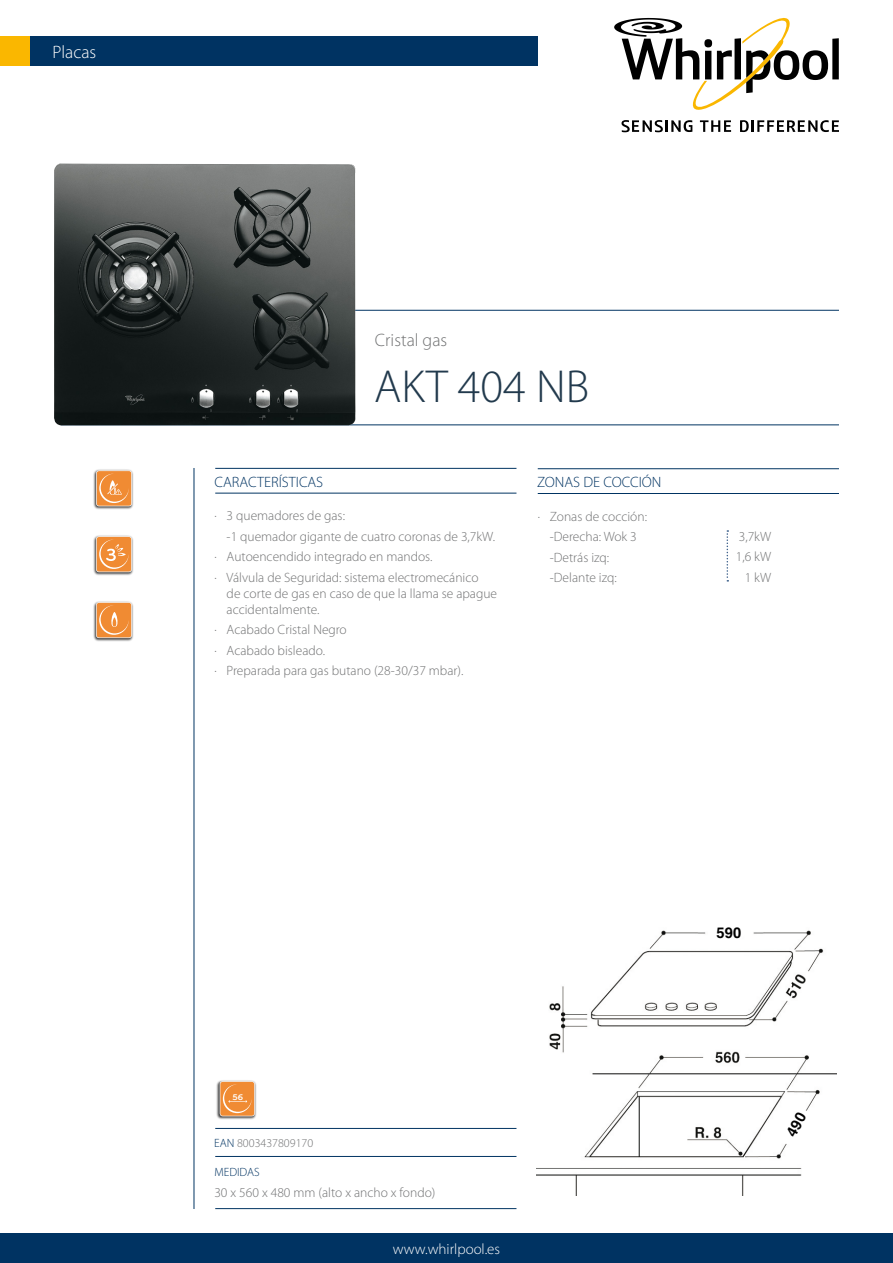
<style>
.page{position:relative;width:893px;height:1263px;background:#fff}
.page>*{position:absolute;margin:0;border:0;box-sizing:border-box;transform-origin:0 0}
.Nom_producte__fichas{font:300 46.5px "Myriad Pro";color:#223a4d}
.Nom_gama{font:300 18px "Myriad Pro";color:#707172}
.Nom_gama-2{font:300 18px "Myriad Pro";color:#fff}
.t1{font:300 15px "Myriad Pro";color:#003362}
.Titular_Gran{font:300 15px "Myriad Pro";color:#fff}
.Texto_Fichas__Cocció{font:300 13.5px/16.2px "Myriad Pro";color:#707172}
.Texto_Fichas{font:300 12px "Myriad Pro";color:#707172}
.Texto_Fichas-2{font:300 12px "Myriad Pro";color:#003362}
.t2{font:700 8.55px "Bryant";color:#fff}
.s1{color:#003362}
</style>
<div class="page">
<div style="left:0;top:36px;width:538px;height:30px;background:#003362"></div>
<svg style="left:614px;top:17px;width:225px;height:115px"></svg>
<div style="left:0;top:1233px;width:893px;height:30px;background:#003362"></div>
<div style="left:0;top:36px;width:30px;height:30px;background:#fab700"></div>
<hr style="left:215px;top:493px;width:301px;height:1px;background:#003362">
<hr style="left:75px;top:310px;width:764px;height:1px;background:#003362">
<hr style="left:215px;top:468px;width:301px;height:1px;background:#003362">
<hr style="left:215px;top:1156px;width:301px;height:1px;background:#003362">
<hr style="left:215px;top:1208px;width:301px;height:1px;background:#003362">
<hr style="left:215px;top:1128px;width:301px;height:1px;background:#003362">
<hr style="left:61px;top:424px;width:778px;height:1px;background:#003362">
<svg style="left:727px;top:530px;width:1px;height:52px"></svg>
<hr style="left:538px;top:493px;width:301px;height:1px;background:#003362">
<hr style="left:538px;top:468px;width:301px;height:1px;background:#003362">
<img style="left:54px;top:164px;width:302px;height:261px">
<hr style="left:194px;top:468px;width:1px;height:741px;background:#003362">
<img style="left:93px;top:469px;width:41px;height:41px">
<svg style="left:96px;top:470px;width:36px;height:36px"></svg>
<img style="left:216px;top:1080px;width:41px;height:40px">
<svg style="left:220px;top:1081px;width:35px;height:35px"></svg>
<img style="left:537px;top:930px;width:299px;height:265px">
<img style="left:93px;top:535px;width:41px;height:41px">
<svg style="left:96px;top:536px;width:36px;height:36px"></svg>
<img style="left:93px;top:601px;width:41px;height:41px">
<svg style="left:96px;top:602px;width:36px;height:36px"></svg>
<svg style="left:769px;top:1110px;width:67px;height:35px"></svg>
<svg style="left:701px;top:930px;width:73px;height:18px"></svg>
<p class="Nom_gama-2" style="left:53px;top:41px;width:45px">Placas</p>
<p class="Nom_gama" style="left:375px;top:329px;width:74px">Cristal gas</p>
<p class="t1" style="left:215px;top:472px;width:110px">CARACTERÍSTICAS</p>
<p class="Nom_producte__fichas" style="left:374px;top:358px;width:216px">AKT 404 NB</p>
<p class="t1" style="left:537px;top:473px;width:126px">ZONAS DE COCCIÓN</p>
<p class="Texto_Fichas__Cocció" style="left:215px;top:507px;width:132px">· 3 quemadores de gas:</p>
<p class="Texto_Fichas__Cocció" style="left:227px;top:528px;width:270px">-1 quemador gigante de cuatro coronas de 3,7kW.</p>
<p class="Texto_Fichas__Cocció" style="left:215px;top:548px;width:219px">· Autoencendido integrado en mandos.</p>
<p class="Texto_Fichas__Cocció" style="left:227px;top:569px;width:272px;text-indent:-12px">· Válvula de Seguridad: sistema electromecánico<br>de corte de gas en caso de que la llama se apague accidentalmente.</p>
<p class="Texto_Fichas__Cocció" style="left:215px;top:622px;width:134px">· Acabado Cristal Negro</p>
<p class="Texto_Fichas__Cocció" style="left:215px;top:642px;width:112px">· Acabado bisleado.</p>
<p class="Texto_Fichas__Cocció" style="left:215px;top:663px;width:250px">· Preparada para gas butano (28-30/37 mbar).</p>
<p class="Texto_Fichas__Cocció" style="left:538px;top:508px;width:111px">· Zonas de cocción:</p>
<p class="Texto_Fichas__Cocció" style="left:550px;top:528px;width:89px">-Derecha: Wok 3</p>
<p class="Texto_Fichas__Cocció" style="left:550px;top:549px;width:61px">-Detrás izq:</p>
<p class="Texto_Fichas__Cocció" style="left:550px;top:569px;width:69px">-Delante izq:</p>
<p class="Texto_Fichas__Cocció" style="left:739px;top:528px;width:34px">3,7kW</p>
<p class="Texto_Fichas__Cocció" style="left:736px;top:548px;width:37px">1,6 kW</p>
<p class="Texto_Fichas__Cocció" style="left:745px;top:569px;width:28px">1 kW</p>
<p class="t2" style="left:232px;top:1092px;width:12px">56</p>
<p class="Texto_Fichas" style="left:214px;top:1136px;width:101px"><span class="s1">EAN</span> 8003437809170</p>
<p class="Texto_Fichas-2" style="left:214px;top:1165px;width:47px">MEDIDAS</p>
<p class="Texto_Fichas__Cocció" style="left:214px;top:1184px;width:223px">30 x 560 x 480 mm (alto x ancho x fondo)</p>
<p class="Titular_Gran" style="left:393px;top:1240px;width:109px">www.whirlpool.es</p>
</div>
